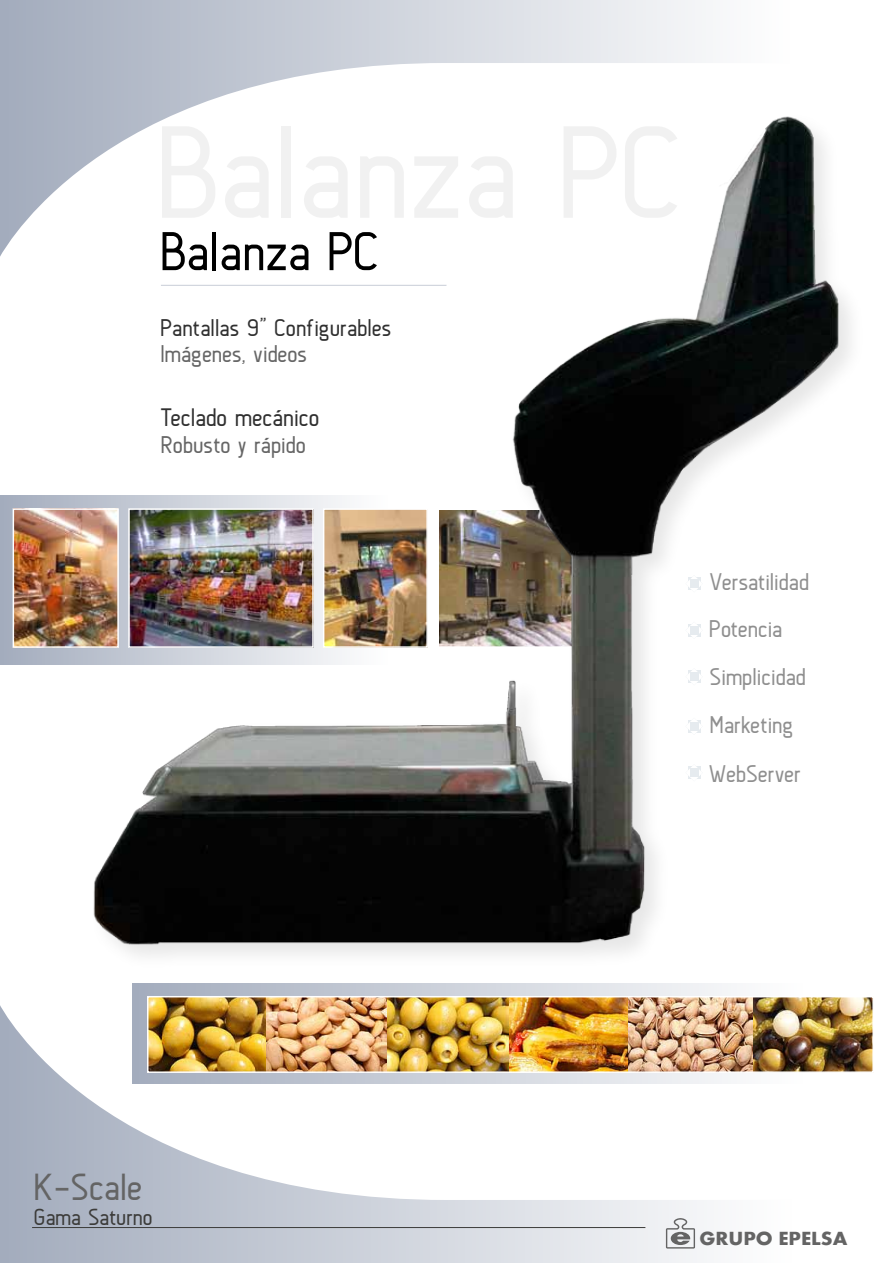
<style>
.page{position:relative;width:893px;height:1263px;background:#fff}
.page>*{position:absolute;margin:0;border:0;box-sizing:border-box;transform-origin:0 0}
.t1{font:54.15px "Anson";color:#000}
.t2{font:37.5px "Anson";color:#646464}
.t3{font:25.2px "Anson";color:#303030}
.t4{font:24px "Anson";color:#8f8f8f}
.t5{font:24px "Anson";color:#666}
.t6{font:24px "Anson";color:#303030}
.t7{font:23.1px "Anson";color:#3c3c3a}
.t8{font:700 19.65px "Aharoni";color:#646464;scale:1.05 1}
.s1{color:#666}
</style>
<div class="page">
<svg style="left:0;top:0;width:706px;height:257px"></svg>
<svg style="left:0;top:1005px;width:731px;height:258px"></svg>
<svg style="left:666px;top:1218px;width:29px;height:30px"></svg>
<div style="left:0;top:495px;width:439px;height:169px;background:#a5aebe"></div>
<img style="left:16px;top:511px;width:45px;height:134px">
<div style="left:13px;top:508px;width:106px;height:140px;border:2px solid #fff"></div>
<div style="left:133px;top:983px;width:759px;height:100px;background:linear-gradient(to right,#a4adbe,#fff)"></div>
<img style="left:150px;top:999px;width:721px;height:71px">
<div style="left:147px;top:996px;width:727px;height:77px;border:2px solid #fff"></div>
<img style="left:82px;top:104px;width:769px;height:261px">
<img style="left:61px;top:111px;width:782px;height:879px">
<svg style="left:686px;top:575px;width:17px;height:17px"></svg>
<div style="left:690px;top:579px;width:8px;height:9px;background:#e6ebef"></div>
<svg style="left:686px;top:622px;width:17px;height:17px"></svg>
<div style="left:690px;top:626px;width:8px;height:8px;background:#e6ebef"></div>
<svg style="left:686px;top:668px;width:17px;height:17px"></svg>
<div style="left:690px;top:672px;width:8px;height:9px;background:#e6ebef"></div>
<svg style="left:686px;top:718px;width:17px;height:17px"></svg>
<div style="left:690px;top:722px;width:8px;height:8px;background:#e6ebef"></div>
<svg style="left:686px;top:764px;width:17px;height:17px"></svg>
<div style="left:690px;top:768px;width:8px;height:9px;background:#e6ebef"></div>
<h1 class="t1" style="left:161px;top:221px;width:219px">Balanza PC</h1>
<p class="t6" style="left:161px;top:314px;width:232px">Pantallas 9” Configurables</p>
<p class="t5" style="left:160px;top:340px;width:148px">Imágenes, videos</p>
<p class="t3" style="left:160px;top:403px;width:161px">Teclado mecánico</p>
<p class="t5" style="left:160px;top:431px;width:147px">Robusto y rápido</p>
<h2 class="t2" style="left:34px;top:1166px;width:110px">K<span class="s1">-</span>Scale</h2>
<p class="t7" style="left:34px;top:1203px;width:120px">Gama Saturno</p>
<p class="t4" style="left:710px;top:568px;width:101px">Versatilidad</p>
<p class="t4" style="left:710px;top:615px;width:74px">Potencia</p>
<p class="t4" style="left:710px;top:663px;width:98px">Simplicidad</p>
<p class="t4" style="left:710px;top:711px;width:85px">Marketing</p>
<p class="t4" style="left:710px;top:760px;width:93px">WebServer</p>
<p class="t8" style="left:699px;top:1231px;width:142px">GRUPO EPELSA</p>
</div>
